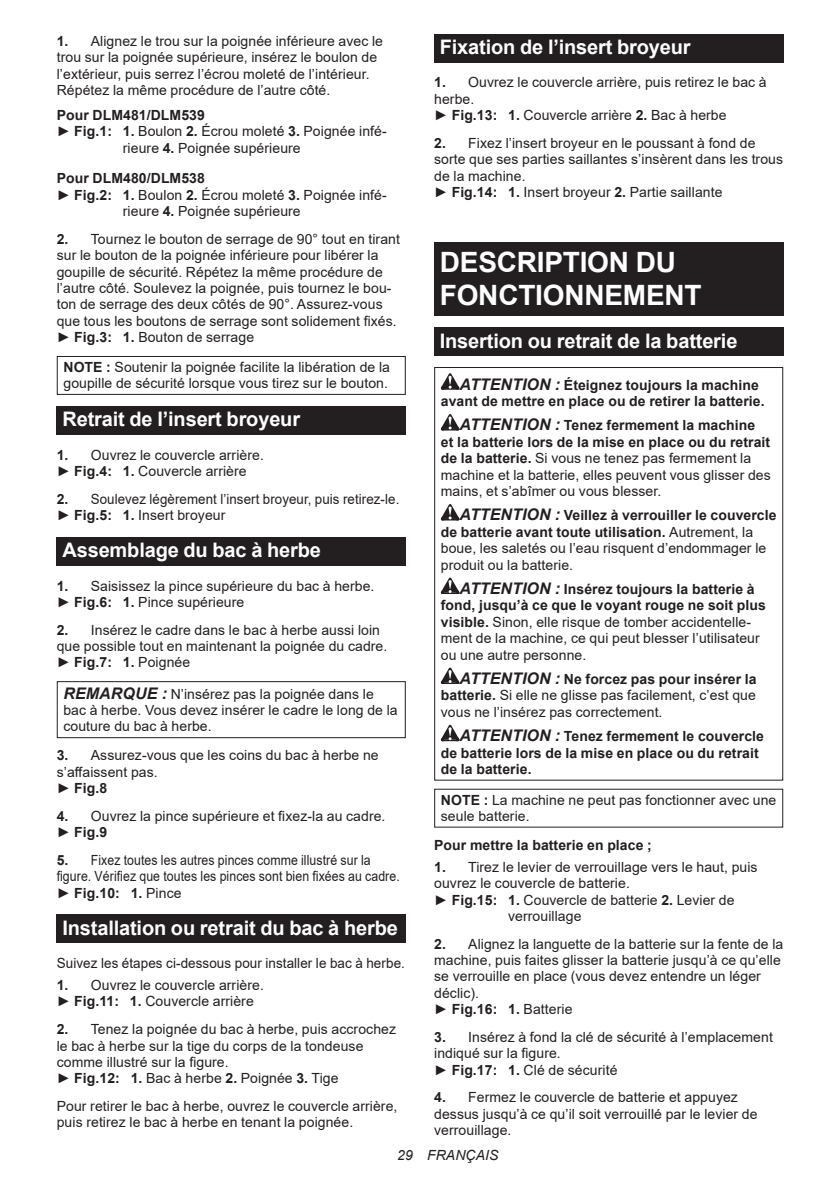
<style>
.page{position:relative;width:840px;height:1191px;background:#fff}
.page>*{position:absolute;margin:0;border:0;box-sizing:border-box;transform-origin:0 0}
.t1{font:700 28px/32.8px "Arial";letter-spacing:-.01em;color:#fff}
.t2{font:700 20px "Arial";letter-spacing:-.01em;color:#fff}
.t3{font:14px/16.4px "Arial";letter-spacing:.005em;color:#231f20}
.t4{font:700 14px/16.4px "Arial";letter-spacing:.005em;color:#231f20}
.t5{font:14px/16.4px "Arial";letter-spacing:.005em;color:#231f20;scale:.88 1}
.t6{font:14px/16.4px "Arial";letter-spacing:.005em;color:#231f20;scale:.95 1}
.t7{font:14px "Arial";letter-spacing:.005em;color:#231f20;scale:.96 1}
.t8{font:italic 14px "Arial";letter-spacing:.005em;color:#231f20}
.s1{font-weight:700}
.s2{font-weight:700;font-style:italic;font-size:16px}
.s3{font-style:italic;font-size:16px}
</style>
<div class="page">
<div style="left:57px;top:356px;width:348px;height:39px;border:1px solid #231f20"></div>
<div style="left:57px;top:406px;width:348px;height:29px;background:#231f20"></div>
<div style="left:57px;top:537px;width:348px;height:28px;background:#231f20"></div>
<div style="left:57px;top:681px;width:348px;height:57px;border:1px solid #231f20"></div>
<div style="left:57px;top:914px;width:348px;height:29px;background:#231f20"></div>
<div style="left:434px;top:34px;width:348px;height:29px;background:#231f20"></div>
<div style="left:434px;top:242px;width:348px;height:74px;background:#231f20"></div>
<div style="left:434px;top:327px;width:348px;height:29px;background:#231f20"></div>
<svg style="left:440px;top:373px;width:19px;height:16px"></svg>
<svg style="left:440px;top:414px;width:19px;height:16px"></svg>
<svg style="left:440px;top:504px;width:19px;height:16px"></svg>
<svg style="left:440px;top:577px;width:19px;height:17px"></svg>
<svg style="left:440px;top:667px;width:19px;height:17px"></svg>
<svg style="left:440px;top:725px;width:19px;height:16px"></svg>
<div style="left:434px;top:367px;width:348px;height:413px;border:1px solid #231f20"></div>
<p class="t3" style="left:57px;top:34px;width:327px"><span class="s1">1.</span> Alignez le trou sur la poignée inférieure avec le trou sur la poignée supérieure, insérez le boulon de l’extérieur, puis serrez l’écrou moleté de l’intérieur.<br>Répétez la même procédure de l’autre côté.</p>
<p class="t4" style="left:57px;top:108px;width:150px">Pour DLM481/DLM539</p>
<p class="t3" style="left:57px;top:123px;width:331px">► <span class="s1">Fig.1: 1.</span> Boulon <span class="s1">2.</span> Écrou moleté <span class="s1">3.</span> Poignée infé-</p>
<p class="t3" style="left:123px;top:141px;width:179px">rieure <span class="s1">4.</span> Poignée supérieure</p>
<p class="t4" style="left:57px;top:171px;width:150px">Pour DLM480/DLM538</p>
<p class="t3" style="left:57px;top:187px;width:331px">► <span class="s1">Fig.2: 1.</span> Boulon <span class="s1">2.</span> Écrou moleté <span class="s1">3.</span> Poignée infé-</p>
<p class="t3" style="left:123px;top:204px;width:179px">rieure <span class="s1">4.</span> Poignée supérieure</p>
<p class="t3" style="left:57px;top:232px;width:344px"><span class="s1">2.</span> Tournez le bouton de serrage de 90° tout en tirant sur le bouton de la poignée inférieure pour libérer la goupille de sécurité. Répétez la même procédure de l’autre côté. Soulevez la poignée, puis tournez le bou&shy;ton de serrage des deux côtés de 90°. Assurez-vous que tous les boutons de serrage sont solidement fixés. ► <span class="s1">Fig.3: 1.</span> Bouton de serrage</p>
<p class="t3" style="left:63px;top:360px;width:328px"><span class="s1">NOTE :</span> Soutenir la poignée facilite la libération de la goupille de sécurité lorsque vous tirez sur le bouton.</p>
<h2 class="t2" style="left:62px;top:411px;width:239px">Retrait de l’insert broyeur</h2>
<p class="t3" style="left:57px;top:448px;width:209px"><span class="s1">1.</span> Ouvrez le couvercle arrière. ► <span class="s1">Fig.4: 1.</span> Couvercle arrière</p>
<p class="t6" style="left:57px;top:490px;width:362px"><span class="s1">2.</span> Soulevez légèrement l’insert broyeur, puis retirez-le. ► <span class="s1">Fig.5: 1.</span> Insert broyeur</p>
<h2 class="t2" style="left:62px;top:542px;width:260px">Assemblage du bac à herbe</h2>
<p class="t3" style="left:57px;top:578px;width:319px"><span class="s1">1.</span> Saisissez la pince supérieure du bac à herbe. ► <span class="s1">Fig.6: 1.</span> Pince supérieure</p>
<p class="t3" style="left:57px;top:623px;width:332px"><span class="s1">2.</span> Insérez le cadre dans le bac à herbe aussi loin que possible tout en maintenant la poignée du cadre. ► <span class="s1">Fig.7: 1.</span> Poignée</p>
<p class="t3" style="left:63px;top:687px;width:335px"><span class="s2">REMARQUE :</span> N’insérez pas la poignée dans le bac à herbe. Vous devez insérer le cadre le long de la couture du bac à herbe.</p>
<p class="t3" style="left:57px;top:748px;width:323px"><span class="s1">3.</span> Assurez-vous que les coins du bac à herbe ne s’affaissent pas.<br>► <span class="s1">Fig.8</span></p>
<p class="t3" style="left:57px;top:807px;width:330px"><span class="s1">4.</span> Ouvrez la pince supérieure et fixez-la au cadre. ► <span class="s1">Fig.9</span></p>
<p class="t5" style="left:57px;top:853px;width:391px"><span class="s1">5.</span> Fixez toutes les autres pinces comme illustré sur la figure. Vérifiez que toutes les pinces sont bien fixées au cadre. ► <span class="s1">Fig.10: 1.</span> Pince</p>
<h2 class="t2" style="left:62px;top:919px;width:337px">Installation ou retrait du bac à herbe</h2>
<p class="t7" style="left:57px;top:957px;width:364px">Suivez les étapes ci-dessous pour installer le bac à herbe.</p>
<p class="t3" style="left:57px;top:978px;width:209px"><span class="s1">1.</span> Ouvrez le couvercle arrière. ► <span class="s1">Fig.11: 1.</span> Couvercle arrière</p>
<p class="t3" style="left:57px;top:1022px;width:340px"><span class="s1">2.</span> Tenez la poignée du bac à herbe, puis accrochez le bac à herbe sur la tige du corps de la tondeuse comme illustré sur la figure.<br>► <span class="s1">Fig.12: 1.</span> Bac à herbe <span class="s1">2.</span> Poignée <span class="s1">3.</span> Tige</p>
<p class="t3" style="left:57px;top:1099px;width:342px">Pour retirer le bac à herbe, ouvrez le couvercle arrière, puis retirez le bac à herbe en tenant la poignée.</p>
<h2 class="t2" style="left:439px;top:39px;width:252px">Fixation de l’insert broyeur</h2>
<p class="t3" style="left:434px;top:75px;width:334px"><span class="s1">1.</span> Ouvrez le couvercle arrière, puis retirez le bac à herbe.<br>► <span class="s1">Fig.13: 1.</span> Couvercle arrière <span class="s1">2.</span> Bac à herbe</p>
<p class="t3" style="left:434px;top:135px;width:350px"><span class="s1">2.</span> Fixez l’insert broyeur en le poussant à fond de sorte que ses parties saillantes s’insèrent dans les trous de la machine.<br>► <span class="s1">Fig.14: 1.</span> Insert broyeur <span class="s1">2.</span> Partie saillante</p>
<h1 class="t1" style="left:439px;top:248px;width:263px">DESCRIPTION DU<br>FONCTIONNEMENT</h1>
<h2 class="t2" style="left:439px;top:332px;width:299px">Insertion ou retrait de la batterie</h2>
<p class="t4" style="left:440px;top:377px;width:325px;text-indent:19px"><span class="s3">ATTENTION :</span> Éteignez toujours la machine avant de mettre en place ou de retirer la batterie.</p>
<p class="t3" style="left:440px;top:418px;width:331px;text-indent:19px"><span class="s2">ATTENTION :</span> <span class="s1">Tenez fermement la machine et la batterie lors de la mise en place ou du retrait de la batterie.</span> Si vous ne tenez pas fermement la machine et la batterie, elles peuvent vous glisser des mains, et s’abîmer ou vous blesser.</p>
<p class="t3" style="left:440px;top:508px;width:337px;text-indent:19px"><span class="s2">ATTENTION :</span> <span class="s1">Veillez à verrouiller le couvercle de batterie avant toute utilisation.</span> Autrement, la boue, les saletés ou l’eau risquent d’endommager le produit ou la batterie.</p>
<p class="t3" style="left:440px;top:582px;width:326px;text-indent:19px"><span class="s2">ATTENTION :</span> <span class="s1">Insérez toujours la batterie à fond, jusqu’à ce que le voyant rouge ne soit plus visible.</span> Sinon, elle risque de tomber accidentelle&shy;ment de la machine, ce qui peut blesser l’utilisateur ou une autre personne.</p>
<p class="t3" style="left:440px;top:672px;width:317px;text-align:justify;text-indent:19px"><span class="s2">ATTENTION :</span> <span class="s1">Ne forcez pas pour insérer la batterie.</span> Si elle ne glisse pas facilement, c’est que vous ne l’insérez pas correctement.</p>
<p class="t4" style="left:440px;top:729px;width:324px;text-indent:19px"><span class="s3">ATTENTION :</span> Tenez fermement le couvercle de batterie lors de la mise en place ou du retrait de la batterie.</p>
<p class="t3" style="left:440px;top:792px;width:337px"><span class="s1">NOTE :</span> La machine ne peut pas fonctionner avec une seule batterie.</p>
<p class="t4" style="left:434px;top:837px;width:219px">Pour mettre la batterie en place ;</p>
<p class="t3" style="left:434px;top:859px;width:325px"><span class="s1">1.</span> Tirez le levier de verrouillage vers le haut, puis</p>
<p class="t3" style="left:434px;top:876px;width:197px">ouvrez le couvercle de batterie.</p>
<p class="t3" style="left:434px;top:891px;width:302px">► <span class="s1">Fig.15: 1.</span> Couvercle de batterie <span class="s1">2.</span> Levier de</p>
<p class="t3" style="left:508px;top:909px;width:75px">verrouillage</p>
<p class="t3" style="left:434px;top:936px;width:350px"><span class="s1">2.</span> Alignez la languette de la batterie sur la fente de la machine, puis faites glisser la batterie jusqu’à ce qu’elle se verrouille en place (vous devez entendre un léger déclic).<br>► <span class="s1">Fig.16: 1.</span> Batterie</p>
<p class="t3" style="left:434px;top:1030px;width:340px"><span class="s1">3.</span> Insérez à fond la clé de sécurité à l’emplacement indiqué sur la figure.<br>► <span class="s1">Fig.17: 1.</span> Clé de sécurité</p>
<p class="t3" style="left:434px;top:1089px;width:325px"><span class="s1">4.</span> Fermez le couvercle de batterie et appuyez dessus jusqu’à ce qu’il soit verrouillé par le levier de verrouillage.</p>
<p class="t8" style="left:397px;top:1150px;width:103px">29 FRANÇAIS</p>
</div>
